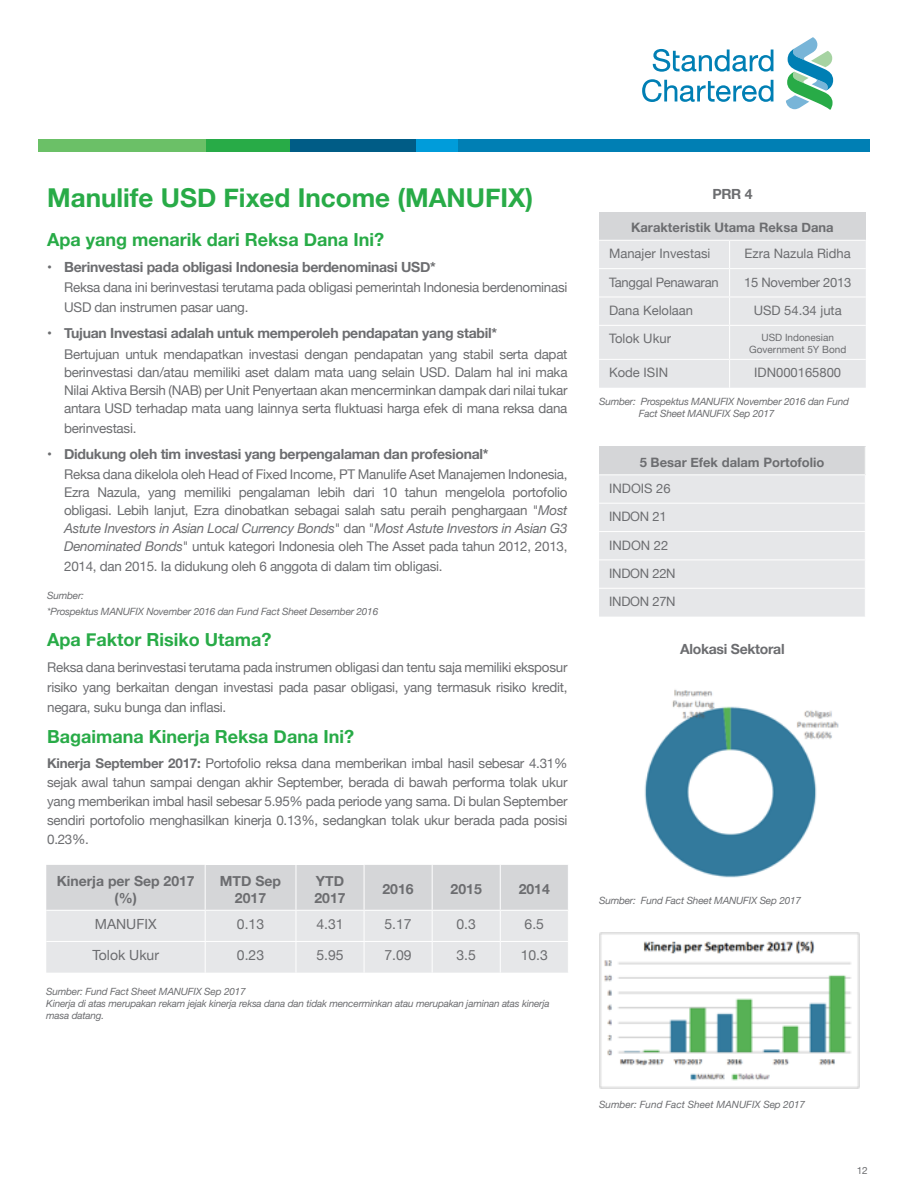
<style>
.page{position:relative;width:908px;height:1191px;background:#fff}
.page>*{position:absolute;margin:0;border:0;box-sizing:border-box;transform-origin:0 0}
.t1{font:700 26px "Helvetica Neue";color:#28ab47}
.t2{font:700 18px "Helvetica Neue";color:#28ab47}
.t3{font:700 14px/16.8px "Helvetica Neue";letter-spacing:-.02em;color:#6c6d70}
.t4{font:14px "Helvetica Neue";color:#6c6d70}
.t5{font:700 14px/16.8px "Helvetica Neue";color:#6c6d70;text-align:center}
.t6{font:13.4px/18px "Helvetica Neue";letter-spacing:-.02em;color:#6c6d70;text-align:justify}
.t7{font:13px "Helvetica Neue";color:#6c6d70}
.t8{font:700 13px "Helvetica Neue";color:#6c6d70}
.t9{font:13px "Helvetica Neue";letter-spacing:-.02em;color:#6c6d70}
.t10{font:italic 10px/12px "Helvetica Neue";letter-spacing:-.02em;color:#6c6d70}
.t11{font:italic 10px/12px "Helvetica Neue LT Std";letter-spacing:-.02em;color:#6c6d70}
.t12{font:italic 10px "Helvetica Neue";color:#6c6d70}
.t13{font:10px/12px "Helvetica Neue";color:#6c6d70;text-align:center}
.s1{font-style:italic}
.s2{font-weight:700}
</style>
<div class="page">
<div style="left:290px;top:139px;width:125px;height:12px;background:#005c86"></div>
<div style="left:206px;top:139px;width:84px;height:12px;background:#28ab47"></div>
<div style="left:415px;top:139px;width:42px;height:12px;background:#009cda"></div>
<div style="left:38px;top:139px;width:168px;height:12px;background:#6bc067"></div>
<div style="left:457px;top:139px;width:412px;height:12px;background:#007fb4"></div>
<svg style="left:652px;top:49px;width:121px;height:23px"></svg>
<svg style="left:642px;top:79px;width:131px;height:23px"></svg>
<svg style="left:786px;top:37px;width:46px;height:73px"></svg>
<div style="left:598px;top:212px;width:267px;height:28px;background:#d5d6d8"></div>
<div style="left:599px;top:241px;width:266px;height:147px;background:#e6e7e9"></div>
<svg style="left:599px;top:446px;width:266px;height:170px;background:#e3e4e6"></svg>
<svg style="left:46px;top:865px;width:521px;height:107px;background:#dfe0e2"></svg>
<hr style="left:204px;top:865px;width:1px;height:44px;background:#fff">
<hr style="left:295px;top:865px;width:1px;height:44px;background:#fff">
<hr style="left:363px;top:865px;width:1px;height:44px;background:#fff">
<hr style="left:431px;top:865px;width:1px;height:44px;background:#fff">
<hr style="left:499px;top:865px;width:1px;height:44px;background:#fff">
<hr style="left:46px;top:909px;width:159px;height:1px;background:#fff">
<hr style="left:205px;top:909px;width:91px;height:1px;background:#fff">
<hr style="left:204px;top:910px;width:1px;height:31px;background:#fff">
<hr style="left:296px;top:909px;width:68px;height:1px;background:#fff">
<hr style="left:295px;top:910px;width:1px;height:31px;background:#fff">
<hr style="left:364px;top:909px;width:68px;height:1px;background:#fff">
<hr style="left:363px;top:910px;width:1px;height:31px;background:#fff">
<hr style="left:432px;top:909px;width:68px;height:1px;background:#fff">
<hr style="left:431px;top:910px;width:1px;height:31px;background:#fff">
<hr style="left:500px;top:909px;width:68px;height:1px;background:#fff">
<hr style="left:499px;top:910px;width:1px;height:31px;background:#fff">
<hr style="left:46px;top:941px;width:159px;height:1px;background:#fff">
<hr style="left:205px;top:941px;width:91px;height:1px;background:#fff">
<hr style="left:204px;top:942px;width:1px;height:30px;background:#fff">
<hr style="left:296px;top:941px;width:68px;height:1px;background:#fff">
<hr style="left:295px;top:942px;width:1px;height:30px;background:#fff">
<hr style="left:364px;top:941px;width:68px;height:1px;background:#fff">
<hr style="left:363px;top:942px;width:1px;height:30px;background:#fff">
<hr style="left:432px;top:941px;width:68px;height:1px;background:#fff">
<hr style="left:431px;top:942px;width:1px;height:30px;background:#fff">
<hr style="left:500px;top:941px;width:68px;height:1px;background:#fff">
<hr style="left:499px;top:942px;width:1px;height:30px;background:#fff">
<img style="left:644px;top:689px;width:195px;height:189px">
<img style="left:599px;top:933px;width:260px;height:155px">
<p class="t1" style="left:47px;top:178px;width:487px">Manulife USD Fixed Income (MANUFIX)</p>
<p class="t2" style="left:47px;top:225px;width:338px">Apa yang menarik dari Reksa Dana Ini?</p>
<p class="t3" style="left:47px;top:258px;width:390px">• Berinvestasi pada obligasi Indonesia berdenominasi USD*</p>
<p class="t6" style="left:64px;top:278px;width:504px;line-height:20px">Reksa dana ini berinvestasi terutama pada obligasi pemerintah Indonesia berdenominasi<br>USD dan instrumen pasar uang.</p>
<p class="t3" style="left:47px;top:325px;width:451px">• Tujuan Investasi adalah untuk memperoleh pendapatan yang stabil*</p>
<p class="t6" style="left:64px;top:346px;width:504px">Bertujuan untuk mendapatkan investasi dengan pendapatan yang stabil serta dapat berinvestasi dan/atau memiliki aset dalam mata uang selain USD. Dalam hal ini maka Nilai Aktiva Bersih (NAB) per Unit Penyertaan akan mencerminkan dampak dari nilai tukar antara USD terhadap mata uang lainnya serta fluktuasi harga efek di mana reksa dana</p>
<p class="t6" style="left:64px;top:420px;width:74px">berinvestasi.</p>
<p class="t3" style="left:47px;top:445px;width:443px">• Didukung oleh tim investasi yang berpengalaman dan profesional*</p>
<p class="t6" style="left:64px;top:466px;width:504px">Reksa dana dikelola oleh Head of Fixed Income, PT Manulife Aset Manajemen Indonesia, Ezra Nazula, yang memiliki pengalaman lebih dari 10 tahun mengelola portofolio obligasi. Lebih lanjut, Ezra dinobatkan sebagai salah satu peraih penghargaan "<span class="s1">Most Astute Investors in Asian Local Currency Bonds</span>" dan "<span class="s1">Most Astute Investors in Asian G3<br>Denominated Bonds</span>" untuk kategori Indonesia oleh The Asset pada tahun 2012, 2013,</p>
<p class="t6" style="left:64px;top:558px;width:380px">2014, dan 2015. Ia didukung oleh 6 anggota di dalam tim obligasi.</p>
<p class="t10" style="left:47px;top:590px;width:38px">Sumber:</p>
<p class="t10" style="left:47px;top:606px;width:332px">*Prospektus MANUFIX November 2016 dan Fund Fact Sheet Desember 2016</p>
<p class="t2" style="left:47px;top:625px;width:226px">Apa Faktor Risiko Utama?</p>
<p class="t6" style="left:47px;top:658px;width:521px;line-height:20px">Reksa dana berinvestasi terutama pada instrumen obligasi dan tentu saja memiliki eksposur risiko yang berkaitan dengan investasi pada pasar obligasi, yang termasuk risiko kredit, negara, suku bunga dan inflasi.</p>
<p class="t2" style="left:47px;top:722px;width:308px">Bagaimana Kinerja Reksa Dana Ini?</p>
<p class="t6" style="left:47px;top:754px;width:521px;line-height:19px"><span class="s2">Kinerja September 2017:</span> Portofolio reksa dana memberikan imbal hasil sebesar 4.31% sejak awal tahun sampai dengan akhir September, berada di bawah performa tolak ukur yang memberikan imbal hasil sebesar 5.95% pada periode yang sama. Di bulan September sendiri portofolio menghasilkan kinerja 0.13%, sedangkan tolak ukur berada pada posisi 0.23%.</p>
<p class="t5" style="left:57px;top:873px;width:139px">Kinerja per Sep 2017 (%)</p>
<p class="t5" style="left:220px;top:873px;width:63px">MTD Sep<br>2017</p>
<p class="t3" style="left:314px;top:873px;width:33px">YTD<br>2017</p>
<p class="t3" style="left:382px;top:881px;width:33px">2016</p>
<p class="t3" style="left:450px;top:881px;width:33px">2015</p>
<p class="t3" style="left:518px;top:881px;width:33px">2014</p>
<p class="t4" style="left:95px;top:914px;width:63px">MANUFIX</p>
<p class="t4" style="left:237px;top:914px;width:29px">0.13</p>
<p class="t4" style="left:316px;top:914px;width:29px">4.31</p>
<p class="t4" style="left:384px;top:914px;width:29px">5.17</p>
<p class="t4" style="left:456px;top:914px;width:21px">0.3</p>
<p class="t4" style="left:524px;top:914px;width:21px">6.5</p>
<p class="t4" style="left:92px;top:945px;width:68px">Tolok Ukur</p>
<p class="t4" style="left:237px;top:945px;width:29px">0.23</p>
<p class="t4" style="left:316px;top:945px;width:29px">5.95</p>
<p class="t4" style="left:384px;top:945px;width:29px">7.09</p>
<p class="t4" style="left:456px;top:945px;width:21px">3.5</p>
<p class="t4" style="left:520px;top:945px;width:29px">10.3</p>
<p class="t11" style="left:46px;top:985px;width:201px">Sumber: Fund Fact Sheet MANUFIX Sep 2017</p>
<p class="t11" style="left:46px;top:997px;width:504px">Kinerja di atas merupakan rekam jejak kinerja reksa dana dan tidak mencerminkan atau merupakan jaminan atas kinerja masa datang.</p>
<p class="t3" style="left:712px;top:186px;width:42px">PRR 4</p>
<p class="t8" style="left:630px;top:218px;width:204px">Karakteristik Utama Reksa Dana</p>
<p class="t7" style="left:608px;top:244px;width:103px">Manajer Investasi</p>
<p class="t7" style="left:744px;top:244px;width:108px">Ezra Nazula Ridha</p>
<p class="t9" style="left:608px;top:273px;width:111px">Tanggal Penawaran</p>
<p class="t9" style="left:743px;top:273px;width:109px">15 November 2013</p>
<p class="t7" style="left:608px;top:301px;width:86px">Dana Kelolaan</p>
<p class="t7" style="left:753px;top:301px;width:89px">USD 54.34 juta</p>
<p class="t7" style="left:608px;top:329px;width:63px">Tolok Ukur</p>
<p class="t13" style="left:748px;top:331px;width:99px">USD Indonesian<br>Government 5Y Bond</p>
<p class="t7" style="left:608px;top:363px;width:60px">Kode ISIN</p>
<p class="t7" style="left:753px;top:363px;width:88px">IDN000165800</p>
<p class="t10" style="left:638px;top:395px;width:212px;text-indent:-40px">Sumber: Prospektus MANUFIX November 2016 dan Fund<br>Fact Sheet MANUFIX Sep 2017</p>
<p class="t8" style="left:639px;top:452px;width:186px">5 Besar Efek dalam Portofolio</p>
<p class="t7" style="left:608px;top:479px;width:63px">INDOIS 26</p>
<p class="t7" style="left:608px;top:507px;width:59px">INDON 21</p>
<p class="t7" style="left:608px;top:535px;width:61px">INDON 22</p>
<p class="t9" style="left:608px;top:564px;width:68px">INDON 22N</p>
<p class="t9" style="left:608px;top:592px;width:68px">INDON 27N</p>
<p class="t3" style="left:680px;top:641px;width:106px">Alokasi Sektoral</p>
<p class="t10" style="left:598px;top:894px;width:203px">Sumber: Fund Fact Sheet MANUFIX Sep 2017</p>
<p class="t12" style="left:598px;top:1097px;width:207px">Sumber: Fund Fact Sheet MANUFIX Sep 2017</p>
<p class="t13" style="left:856px;top:1165px;width:12px">12</p>
</div>
